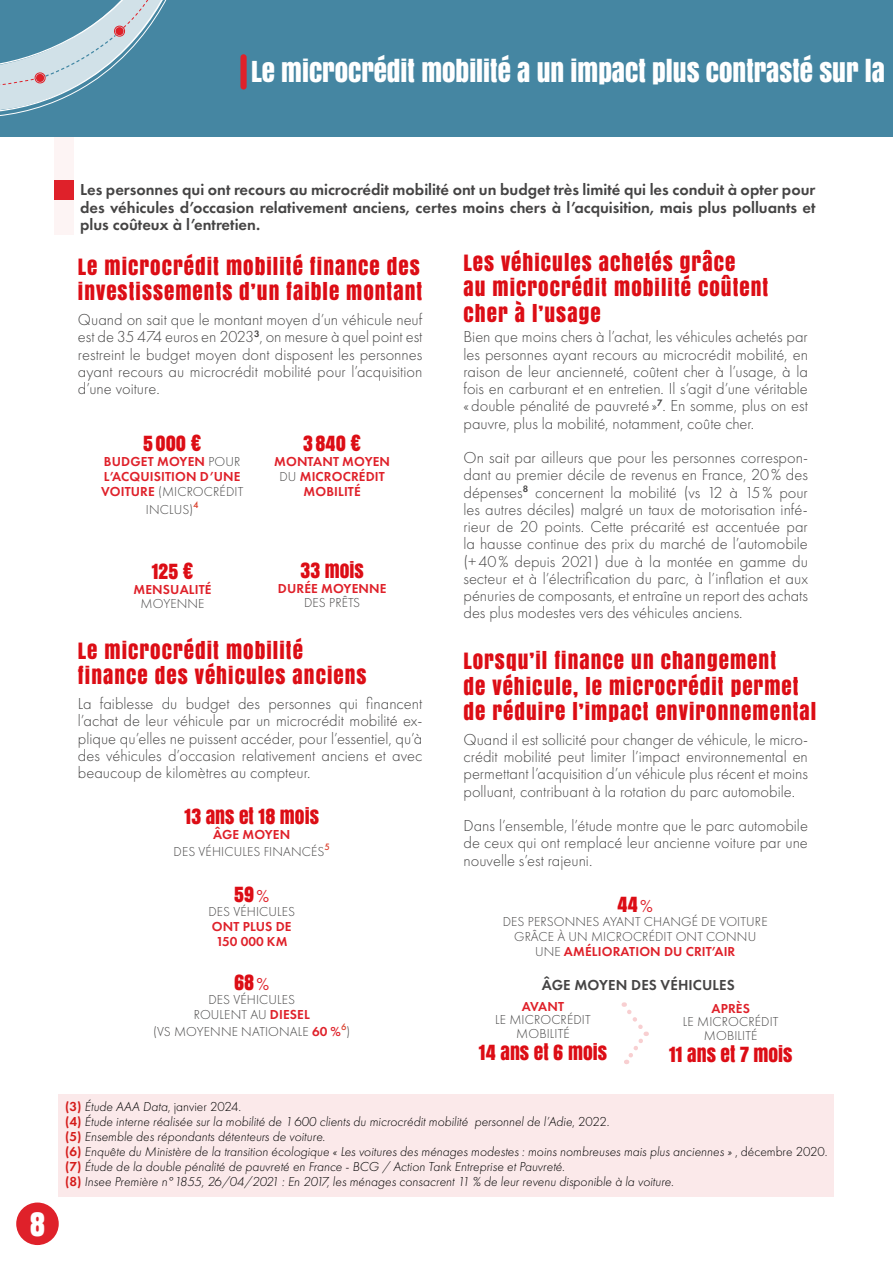
<style>
.page{position:relative;width:893px;height:1263px;background:#fff}
.page>*{position:absolute;margin:0;border:0;box-sizing:border-box;transform-origin:0 0}
.t1{font:30px "Anton";color:#fff}
.t2{font:27px "Anton";color:#fff}
.t3{font:21px/25.5px "Anton";letter-spacing:.05em;color:#dc0d15}
.t4{font:19.5px "Anton";color:#dc0d15}
.t5{font:300 16.5px/17.2px "Futura PT";color:#454444;text-align:justify}
.t6{font:600 16.5px/17.2px "Futura PT";color:#454444;text-align:justify}
.t7{font:600 15px "Futura PT";letter-spacing:.01em;color:#454444}
.t8{font:italic 300 13.5px/15px "Futura PT";color:#000}
.t9{font:300 13.5px/15px "Futura PT";letter-spacing:.01em;color:#454444;text-align:center}
.t10{font:600 13.5px/15px "Futura PT";letter-spacing:.01em;color:#df212a}
.s1{font-weight:300;color:#454444}
.s2{font-weight:600;color:#df212a}
.s3{font-family:"Futura PT";font-size:18px;color:#df212a}
.s4{font-weight:600;font-style:normal;color:#d51b1a}
.s5{font-style:normal}
</style>
<div class="page">
<div style="left:16px;top:1202px;width:43px;height:43px;background:#df212a;border-radius:50%"></div>
<div style="left:0;top:0;width:893px;height:137px;background:#4586a2"></div>
<svg style="left:0;top:0;width:167px;height:116px"></svg>
<div style="left:240px;top:54px;width:7px;height:36px;background:#df212a;border-radius:3px"></div>
<div style="left:58px;top:1094px;width:775px;height:102px;background:#fbe9ea"></div>
<div style="left:54px;top:137px;width:20px;height:98px;background:#fdf4f4"></div>
<div style="left:54px;top:180px;width:19px;height:19px;background:#df212a"></div>
<svg style="left:622px;top:1002px;width:27px;height:62px"></svg>
<h2 class="t2" style="left:251px;top:50px;width:635px">LE MICROCRÉDIT MOBILITÉ A UN IMPACT PLUS CONTRASTÉ SUR LA</h2>
<h1 class="t1" style="left:30px;top:1200px;width:17px">8</h1>
<p class="t6" style="left:80px;top:181px;width:737px">Les personnes qui ont recours au microcrédit mobilité ont un budget très limité qui les conduit à opter pour des véhicules d’occasion relativement anciens, certes moins chers à l’acquisition, mais plus polluants et plus coûteux à l’entretien.</p>
<p class="t3" style="left:78px;top:253px;width:346px">LE MICROCRÉDIT MOBILITÉ FINANCE DES<br>INVESTISSEMENTS D’UN FAIBLE MONTANT</p>
<p class="t5" style="left:78px;top:311px;width:346px">Quand on sait que le montant moyen d’un véhicule neuf est de 35 474 euros en 2023<sup>3</sup>, on mesure à quel point est restreint le budget moyen dont disposent les personnes ayant recours au microcrédit mobilité pour l’acquisition d’une voiture.</p>
<p class="t3" style="left:463px;top:249px;width:306px">LES VÉHICULES ACHETÉS GRÂCE<br>AU MICROCRÉDIT MOBILITÉ COÛTENT<br>CHER À L’USAGE</p>
<p class="t5" style="left:463px;top:328px;width:346px">Bien que moins chers à l’achat, les véhicules achetés par les personnes ayant recours au microcrédit mobilité, en raison de leur ancienneté, coûtent cher à l’usage, à la fois en carburant et en entretien. Il s’agit d’une véritable «double pénalité de pauvreté »<sup>7</sup>. En somme, plus on est pauvre, plus la mobilité, notamment, coûte cher.</p>
<p class="t5" style="left:463px;top:449px;width:346px">On sait par ailleurs que pour les personnes correspon&shy;dant au premier décile de revenus en France, 20% des dépenses<sup>8</sup> concernent la mobilité (vs 12 à 15% pour les autres déciles) malgré un taux de motorisation infé&shy;rieur de 20 points. Cette précarité est accentuée par la hausse continue des prix du marché de l’automobile (+40% depuis 2021) due à la montée en gamme du secteur et à l’électrification du parc, à l’inflation et aux pénuries de composants, et entraîne un report des achats des plus modestes vers des véhicules anciens.</p>
<p class="t3" style="left:463px;top:648px;width:354px">LORSQU’IL FINANCE UN CHANGEMENT<br>DE VÉHICULE, LE MICROCRÉDIT PERMET<br>DE RÉDUIRE L’IMPACT ENVIRONNEMENTAL</p>
<p class="t5" style="left:463px;top:731px;width:346px">Quand il est sollicité pour changer de véhicule, le micro&shy;crédit mobilité peut limiter l’impact environnemental en permettant l’acquisition d’un véhicule plus récent et moins polluant, contribuant à la rotation du parc automobile.</p>
<p class="t5" style="left:463px;top:817px;width:346px">Dans l’ensemble, l’étude montre que le parc automobile de ceux qui ont remplacé leur ancienne voiture par une nouvelle s’est rajeuni.</p>
<p class="t4" style="left:143px;top:428px;width:60px">5000 €</p>
<p class="t10" style="left:101px;top:454px;width:144px">BUDGET MOYEN <span class="s1">POUR<br></span>L’ACQUISITION D’UNE<br>VOITURE <span class="s1">(MICROCRÉDIT</span></p>
<p class="t9" style="left:146px;top:502px;width:54px">INCLUS)<sup>4</sup></p>
<p class="t4" style="left:303px;top:428px;width:59px">3840 €</p>
<p class="t10" style="left:274px;top:454px;width:117px;text-align:center">MONTANT MOYEN<br><span class="s1">DU</span> MICROCRÉDIT<br>MOBILITÉ</p>
<p class="t4" style="left:301px;top:555px;width:65px">33 MOIS</p>
<p class="t10" style="left:278px;top:581px;width:110px">DURÉE MOYENNE</p>
<p class="t9" style="left:304px;top:595px;width:58px">DES PRÊTS</p>
<p class="t3" style="left:78px;top:637px;width:290px">LE MICROCRÉDIT MOBILITÉ<br>FINANCE DES VÉHICULES ANCIENS</p>
<p class="t5" style="left:78px;top:695px;width:346px">La faiblesse du budget des personnes qui financent l’achat de leur véhicule par un microcrédit mobilité ex&shy;plique qu’elles ne puissent accéder, pour l’essentiel, qu’à des véhicules d’occasion relativement anciens et avec beaucoup de kilomètres au compteur.</p>
<p class="t4" style="left:152px;top:556px;width:43px">125 €</p>
<p class="t10" style="left:134px;top:582px;width:79px">MENSUALITÉ</p>
<p class="t9" style="left:141px;top:596px;width:65px">MOYENNE</p>
<p class="t4" style="left:185px;top:801px;width:136px">13 ANS ET 18 MOIS</p>
<p class="t9" style="left:174px;top:826px;width:158px;line-height:17.2px"><span class="s2">ÂGE MOYEN<br></span>DES VÉHICULES FINANCÉS<sup>5</sup></p>
<p class="t4" style="left:234px;top:879px;width:37px">59<span class="s3">%</span></p>
<p class="t9" style="left:208px;top:904px;width:88px">DES VÉHICULES</p>
<p class="t10" style="left:212px;top:919px;width:81px">ONT PLUS DE<br>150 000 KM</p>
<p class="t4" style="left:234px;top:967px;width:37px">68<span class="s3">%</span></p>
<p class="t9" style="left:194px;top:992px;width:118px">DES VÉHICULES<br>ROULENT AU <span class="s2">DIESEL</span></p>
<p class="t9" style="left:153px;top:1024px;width:199px">(VS MOYENNE NATIONALE <span class="s2">60 %</span><sup>6</sup>)</p>
<p class="t4" style="left:617px;top:889px;width:37px">44<span class="s3">%</span></p>
<p class="t9" style="left:503px;top:914px;width:266px">DES PERSONNES AYANT CHANGÉ DE VOITURE<br>GRÂCE À UN MICROCRÉDIT ONT CONNU<br>UNE <span class="s2">AMÉLIORATION DU CRIT’AIR</span></p>
<p class="t7" style="left:542px;top:975px;width:194px">ÂGE MOYEN DES VÉHICULES</p>
<p class="t10" style="left:711px;top:1000px;width:40px">APRÈS</p>
<p class="t9" style="left:683px;top:1015px;width:97px;line-height:13.5px">LE MICROCRÉDIT<br>MOBILITÉ</p>
<p class="t4" style="left:669px;top:1039px;width:125px">11 ANS ET 7 MOIS</p>
<p class="t10" style="left:522px;top:999px;width:44px">AVANT</p>
<p class="t9" style="left:495px;top:1013px;width:97px;line-height:13.5px">LE MICROCRÉDIT<br>MOBILITÉ</p>
<p class="t4" style="left:479px;top:1037px;width:130px">14 ANS ET 6 MOIS</p>
<p class="t8" style="left:65px;top:1099px;width:764px"><span class="s4">(3)</span> Étude AAA Data<span class="s5">, janvier 2024.<br></span><span class="s4">(4)</span> Étude interne réalisée sur la mobilité de 1600 clients du microcrédit mobilité personnel de l’Adie<span class="s5">, 2022.<br></span><span class="s4">(5)</span> Ensemble des répondants détenteurs de voiture.<br><span class="s4">(6)</span> Enquête du Ministère de la transition écologique « Les voitures des ménages modestes : moins nombreuses mais plus anciennes » <span class="s5">, décembre 2020. </span><span class="s4">(7)</span> Étude de la double pénalité de pauvreté en France - BCG / Action Tank Entreprise et Pauvreté.<br><span class="s4">(8)</span> Insee Première n°1855, 26/04/2021 : En 2017, les ménages consacrent 11 % de leur revenu disponible à la voiture.</p>
</div>
